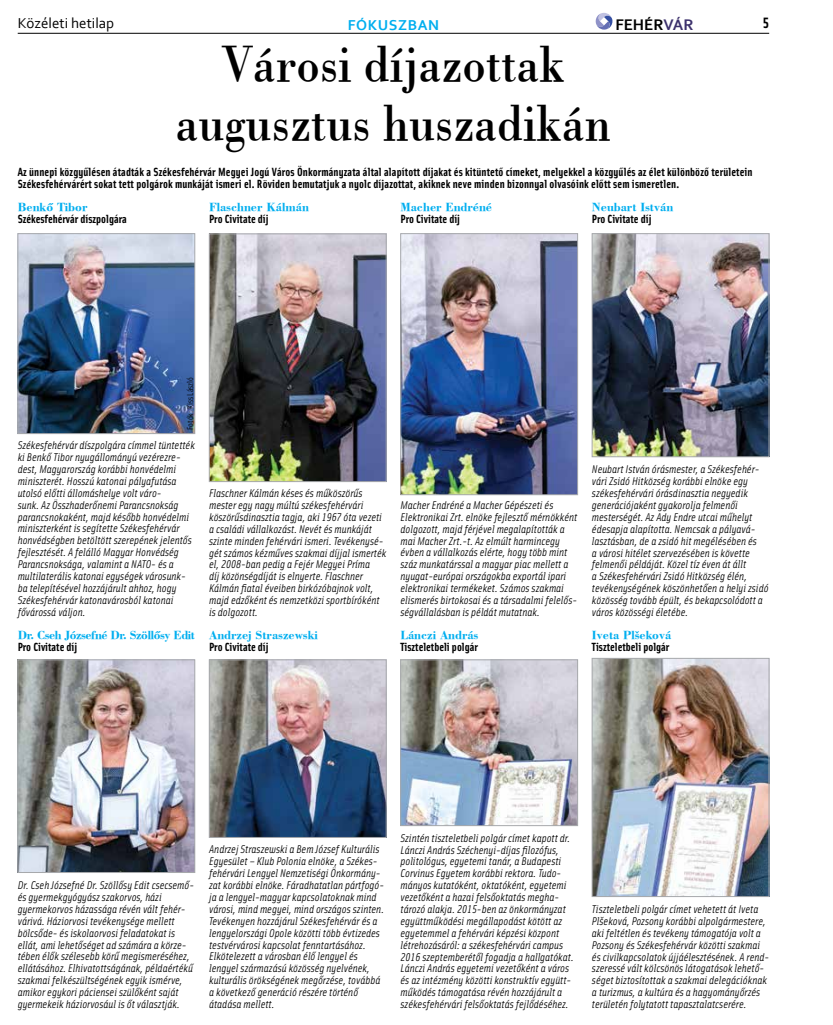
<style>
.page{position:relative;width:833px;height:1025px;background:#fff}
.page>*{position:absolute;margin:0;border:0;box-sizing:border-box;transform-origin:0 0}
.t1{font:52.5px/59.4px "Bodoni PFL";color:#000;text-align:center;scale:.9 1}
.t2{font:700 16.12px "Corbel";color:#000}
.t3{font:15px "Corbel";color:#000}
.t4{font:700 15px "Corbel";letter-spacing:.04em;color:#00aeef}
.t5{font:700 15px "Solex";color:#000}
.t6{font:700 12.5px "Bodoni PFL";color:#00aeef}
.t7{font:700 12.5px "Bodoni PFL";letter-spacing:-.03em;color:#00aeef}
.t8{font:700 11.88px/11.9px "Solex";letter-spacing:.01em;color:#000}
.t9{font:italic 11.25px/11.9px "Solex";color:#000}
.t10{font:8.75px "Solex";color:#000}
.s1{color:#3c316c}
</style>
<div class="page">
<hr style="left:18px;top:33px;width:751px;height:1px;background:#000">
<svg style="left:595px;top:13px;width:17px;height:17px"></svg>
<img style="left:20px;top:235px;width:173px;height:196px">
<div style="left:18px;top:233px;width:177px;height:200px;border:1px solid #a7a9ac"></div>
<img style="left:20px;top:661px;width:173px;height:209px">
<div style="left:18px;top:659px;width:177px;height:213px;border:1px solid #a7a9ac"></div>
<img style="left:211px;top:661px;width:173px;height:174px">
<div style="left:209px;top:659px;width:177px;height:178px;border:1px solid #a7a9ac"></div>
<img style="left:594px;top:660px;width:173px;height:234px">
<div style="left:592px;top:658px;width:177px;height:238px;border:1px solid #a7a9ac"></div>
<img style="left:402px;top:661px;width:174px;height:162px">
<div style="left:400px;top:659px;width:178px;height:166px;border:1px solid #a7a9ac"></div>
<img style="left:402px;top:235px;width:174px;height:257px">
<div style="left:400px;top:233px;width:178px;height:261px;border:1px solid #a7a9ac"></div>
<img style="left:594px;top:235px;width:173px;height:219px">
<div style="left:592px;top:233px;width:177px;height:223px;border:1px solid #a7a9ac"></div>
<img style="left:211px;top:236px;width:173px;height:243px">
<div style="left:209px;top:234px;width:177px;height:247px;border:1px solid #a7a9ac"></div>
<h3 class="t3" style="left:18px;top:13px;width:98px">Közéleti hetilap</h3>
<h3 class="t4" style="left:348px;top:15px;width:93px">FÓKUSZBAN</h3>
<h2 class="t2" style="left:615px;top:14px;width:80px">FEHÉR<span class="s1">VÁR</span></h2>
<h3 class="t5" style="left:762px;top:13px;width:8px">5</h3>
<h1 class="t1" style="left:176px;top:33px;width:485px">Városi díjazottak augusztus huszadikán</h1>
<p class="t8" style="left:18px;top:165px;width:736px">Az ünnepi közgyűlésen átadták a Székesfehérvár Megyei Jogú Város Önkormányzata által alapított díjakat és kitüntető címeket, melyekkel a közgyűlés az élet különböző területein<br>Székesfehérvárért sokat tett polgárok munkáját ismeri el. Röviden bemutatjuk a nyolc díjazottat, akiknek neve minden bizonnyal olvasóink előtt sem ismeretlen.</p>
<p class="t6" style="left:18px;top:199px;width:71px">Benkő Tibor</p>
<p class="t8" style="left:18px;top:213px;width:111px">Székesfehérvár díszpolgára</p>
<p class="t6" style="left:209px;top:199px;width:101px">Flaschner Kálmán</p>
<p class="t8" style="left:209px;top:213px;width:61px">Pro Civitate díj</p>
<p class="t6" style="left:400px;top:199px;width:93px">Macher Endréné</p>
<p class="t8" style="left:400px;top:213px;width:61px">Pro Civitate díj</p>
<p class="t6" style="left:592px;top:199px;width:83px">Neubart István</p>
<p class="t8" style="left:592px;top:213px;width:61px">Pro Civitate díj</p>
<p class="t10" style="left:184px;top:430px;width:54px;rotate:-90deg">Fotók: Kiss László</p>
<p class="t9" style="left:18px;top:438px;width:179px">Székesfehérvár díszpolgára címmel tüntették ki Benkő Tibor nyugállományú vezérezre&shy;dest, Magyarország korábbi honvédelmi miniszterét. Hosszú katonai pályafutása utolsó előtti állomáshelye volt váro-<br>sunk. Az Összhaderőnemi Parancsnokság parancsnokaként, majd később honvédelmi miniszterként is segítette Székesfehérvár honvédségben betöltött szerepének jelentős fejlesztését. A felálló Magyar Honvédség Parancsnoksága, valamint a NATO- és a multilaterális katonai egységek városunk&shy;ba telepítésével hozzájárult ahhoz, hogy Székesfehérvár katonavárosból katonai fővárossá váljon.</p>
<p class="t7" style="left:18px;top:626px;width:179px">Dr. Cseh Józsefné Dr. Szöllősy Edit</p>
<p class="t8" style="left:18px;top:640px;width:61px">Pro Civitate díj</p>
<p class="t9" style="left:209px;top:486px;width:179px">Flaschner Kálmán késes és műköszörűs mester egy nagy múltú székesfehérvári köszörűsdinasztia tagja, aki 1967 óta vezeti a családi vállalkozást. Nevét és munkáját szinte minden fehérvári ismeri. Tevékenysé&shy;gét számos kézműves szakmai díjjal ismerték el, 2008-ban pedig a Fejér Megyei Príma<br>díj közönségdíját is elnyerte. Flaschner Kálmán fiatal éveiben birkózóbajnok volt, majd edzőként és nemzetközi sportbíróként is dolgozott.</p>
<p class="t6" style="left:209px;top:626px;width:110px">Andrzej Straszewski</p>
<p class="t8" style="left:209px;top:640px;width:61px">Pro Civitate díj</p>
<p class="t9" style="left:400px;top:498px;width:178px">Macher Endréné a Macher Gépészeti és Elektronikai Zrt. elnöke fejlesztő mérnökként dolgozott, majd férjével megalapították a mai Macher Zrt.-t. Az elmúlt harmincegy évben a vállalkozás elérte, hogy több mint száz munkatárssal a magyar piac mellett a nyugat-európai országokba exportál ipari elektronikai termékeket. Számos szakmai elismerés birtokosai és a társadalmi felelős&shy;ségvállalásban is példát mutatnak.</p>
<p class="t6" style="left:400px;top:626px;width:79px">Lánczi András</p>
<p class="t8" style="left:400px;top:640px;width:79px">Tiszteletbeli polgár</p>
<p class="t9" style="left:592px;top:463px;width:178px">Neubart István órásmester, a Székesfehér&shy;vári Zsidó Hitközség korábbi elnöke egy székesfehérvári órásdinasztia negyedik generációjaként gyakorolja felmenői mesterségét. Az Ady Endre utcai műhelyt édesapja alapította. Nemcsak a pályavá&shy;lasztásban, de a zsidó hit megélésében és<br>a városi hitélet szervezésében is követte felmenői példáját. Közel tíz éven át állt<br>a Székesfehérvári Zsidó Hitközség élén, tevékenységének köszönhetően a helyi zsidó közösség tovább épült, és bekapcsolódott a város közösségi életébe.</p>
<p class="t6" style="left:592px;top:626px;width:81px">Iveta Plšeková</p>
<p class="t8" style="left:592px;top:640px;width:79px">Tiszteletbeli polgár</p>
<p class="t9" style="left:18px;top:878px;width:177px">Dr. Cseh Józsefné Dr. Szöllősy Edit csecsemő&shy;és gyermekgyógyász szakorvos, házi gyermekorvos házassága révén vált fehér&shy;várivá. Háziorvosi tevékenysége mellett bölcsőde- és iskolaorvosi feladatokat is ellát, ami lehetőséget ad számára a körze&shy;tében élők szélesebb körű megismeréséhez, ellátásához. Elhivatottságának, példaértékű szakmai felkészültségének egyik ismérve, amikor egykori páciensei szülőként saját gyermekeik háziorvosául is őt választják.</p>
<p class="t9" style="left:209px;top:842px;width:177px">Andrzej Straszewski a Bem József Kulturális Egyesület – Klub Polonia elnöke, a Székes&shy;fehérvári Lengyel Nemzetiségi Önkormány&shy;zat korábbi elnöke. Fáradhatatlan pártfogó&shy;ja a lengyel-magyar kapcsolatoknak mind városi, mind megyei, mind országos szinten.<br>Tevékenyen hozzájárul Székesfehérvár és a lengyelországi Opole közötti több évtizedes testvérvárosi kapcsolat fenntartásához.<br>Elkötelezett a városban élő lengyel és lengyel származású közösség nyelvének, kulturális örökségének megőrzése, továbbá a következő generáció részére történő átadása mellett.</p>
<p class="t9" style="left:400px;top:831px;width:175px">Szintén tiszteletbeli polgár címet kapott dr.<br>Lánczi András Széchenyi-díjas filozófus, politológus, egyetemi tanár, a Budapesti Corvinus Egyetem korábbi rektora. Tudo&shy;mányos kutatóként, oktatóként, egyetemi vezetőként a hazai felsőoktatás megha&shy;tározó alakja. 2015-ben az önkormányzat együttműködési megállapodást kötött az egyetemmel a fehérvári képzési központ létrehozásáról: a székesfehérvári campus 2016 szeptemberétől fogadja a hallgatókat.<br>Lánczi András egyetemi vezetőként a város és az intézmény közötti konstruktív együtt&shy;működés támogatása révén hozzájárult a székesfehérvári felsőoktatás fejlődéséhez.</p>
<p class="t9" style="left:592px;top:902px;width:179px">Tiszteletbeli polgár címet vehetett át Iveta Plšeková, Pozsony korábbi alpolgármestere, aki feltétlen és tevékeny támogatója volt a Pozsony és Székesfehérvár közötti szakmai és civilkapcsolatok újjáélesztésének. A rend&shy;szeressé vált kölcsönös látogatások lehető&shy;séget biztosítottak a szakmai delegációknak a turizmus, a kultúra és a hagyományőrzés területén folytatott tapasztalatcserére.</p>
</div>
